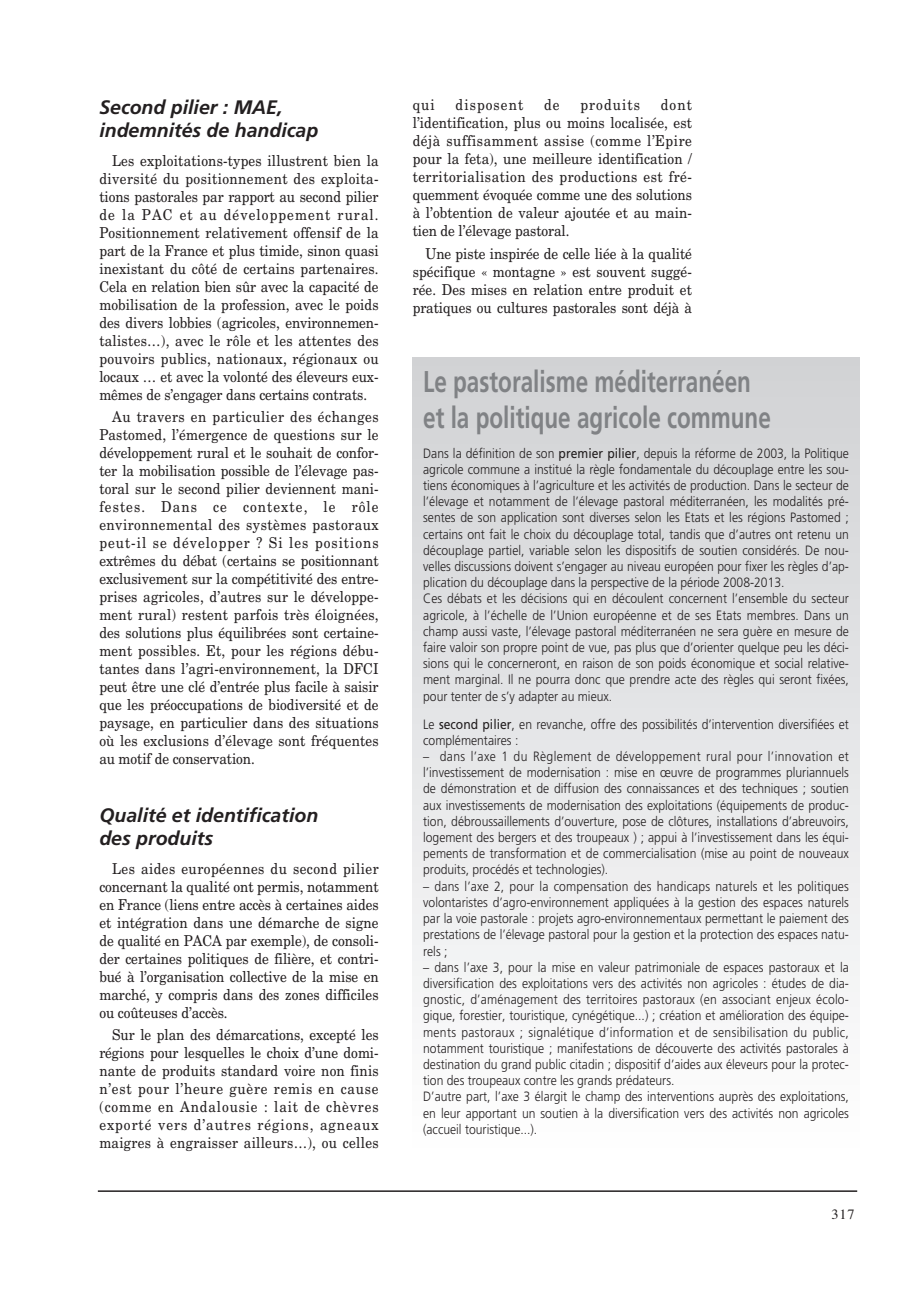
<style>
.page{position:relative;width:919px;height:1289px;background:#fff}
.page>*{position:absolute;margin:0;border:0;box-sizing:border-box;transform-origin:0 0}
.t1{font:700 30px/36px "Frutiger";color:#808285;scale:.75 1}
.t2{font:italic 700 19.5px/23.4px "Frutiger";color:#231f20}
.t3{font:15px/18px "New Century Schlbk";letter-spacing:.005em;color:#231f20;text-align:justify;scale:.9 1}
.t4{font:15px "New Century Schlbk";letter-spacing:.08em;color:#231f20;scale:.9 1}
.t5{font:14.25px "Times";color:#231f20}
.t6{font:300 13.5px/16.2px "Frutiger";color:#231f20;scale:.9 1}
.s1{font-weight:400}
</style>
<div class="page">
<hr style="left:98px;top:1190px;width:759px;height:1px;background:#231f20">
<div style="left:412px;top:357px;width:447px;height:791px;background:linear-gradient(to bottom,#d0d1d4,#fdfefe)"></div>
<h2 class="t2" style="left:99px;top:95px;width:220px">Second pilier : MAE, indemnités de handicap</h2>
<p class="t3" style="left:99px;top:151px;width:312px;text-indent:13px">Les exploitations-types illustrent bien la diversité du positionnement des exploita&shy;tions pastorales par rapport au second pilier de la PAC et au développement rural.<br>Positionnement relativement offensif de la part de la France et plus timide, sinon quasi inexistant du côté de certains partenaires.<br>Cela en relation bien sûr avec la capacité de mobilisation de la profession, avec le poids des divers lobbies (agricoles, environnemen&shy;talistes…), avec le rôle et les attentes des pouvoirs publics, nationaux, régionaux ou locaux … et avec la volonté des éleveurs eux&shy;mêmes de s’engager dans certains contrats.</p>
<p class="t3" style="left:99px;top:407px;width:312px;text-indent:13px">Au travers en particulier des échanges Pastomed, l’émergence de questions sur le développement rural et le souhait de confor&shy;ter la mobilisation possible de l’élevage pas&shy;toral sur le second pilier deviennent mani&shy;festes. Dans ce contexte, le rôle environnemental des systèmes pastoraux peut-il se développer ? Si les positions extrêmes du débat (certains se positionnant exclusivement sur la compétitivité des entre&shy;prises agricoles, d’autres sur le développe&shy;ment rural) restent parfois très éloignées, des solutions plus équilibrées sont certaine&shy;ment possibles. Et, pour les régions débu&shy;tantes dans l’agri-environnement, la DFCI peut être une clé d’entrée plus facile à saisir que les préoccupations de biodiversité et de paysage, en particulier dans des situations où les exclusions d’élevage sont fréquentes au motif de conservation.</p>
<h2 class="t2" style="left:99px;top:803px;width:220px">Qualité et identification des produits</h2>
<p class="t3" style="left:99px;top:859px;width:312px;text-indent:13px">Les aides européennes du second pilier concernant la qualité ont permis, notamment en France (liens entre accès à certaines aides et intégration dans une démarche de signe de qualité en PACA par exemple), de consoli&shy;der certaines politiques de filière, et contri&shy;bué à l’organisation collective de la mise en marché, y compris dans des zones difficiles ou coûteuses d’accès.</p>
<p class="t3" style="left:99px;top:1025px;width:312px;text-indent:13px">Sur le plan des démarcations, excepté les régions pour lesquelles le choix d’une domi&shy;nante de produits standard voire non finis n’est pour l’heure guère remis en cause (comme en Andalousie : lait de chèvres exporté vers d’autres régions, agneaux maigres à engraisser ailleurs…), ou celles</p>
<p class="t3" style="left:412px;top:96px;width:312px;text-indent:248px">dont l’identification, plus ou moins localisée, est déjà suffisamment assise (comme l’Epire pour la feta), une meilleure identification / territorialisation des productions est fré&shy;quemment évoquée comme une des solutions à l’obtention de valeur ajoutée et au main&shy;tien de l’élevage pastoral.</p>
<p class="t3" style="left:412px;top:244px;width:312px;text-indent:13px">Une piste inspirée de celle liée à la qualité spécifique « montagne » est souvent suggé&shy;rée. Des mises en relation entre produit et pratiques ou cultures pastorales sont déjà à</p>
<p class="t3" style="left:412px;top:96px;width:26px">qui</p>
<p class="t4" style="left:455px;top:96px;width:77px">disposent</p>
<p class="t3" style="left:544px;top:96px;width:19px">de</p>
<p class="t4" style="left:580px;top:96px;width:68px">produits</p>
<h1 class="t1" style="left:423px;top:363px;width:465px">Le pastoralisme méditerranéen et la politique agricole commune</h1>
<p class="t6" style="left:423px;top:444px;width:474px">Dans la définition de son <span class="s1">premier pilier</span>, depuis la réforme de 2003, la Politique agricole commune a institué la règle fondamentale du découplage entre les sou&shy;tiens économiques à l’agriculture et les activités de production. Dans le secteur de l’élevage et notamment de l’élevage pastoral méditerranéen, les modalités pré&shy;sentes de son application sont diverses selon les Etats et les régions Pastomed ; certains ont fait le choix du découplage total, tandis que d’autres ont retenu un découplage partiel, variable selon les dispositifs de soutien considérés. De nou&shy;velles discussions doivent s’engager au niveau européen pour fixer les règles d’ap&shy;plication du découplage dans la perspective de la période 2008-2013.<br>Ces débats et les décisions qui en découlent concernent l’ensemble du secteur agricole, à l’échelle de l’Union européenne et de ses Etats membres. Dans un champ aussi vaste, l’élevage pastoral méditerranéen ne sera guère en mesure de faire valoir son propre point de vue, pas plus que d’orienter quelque peu les déci&shy;sions qui le concerneront, en raison de son poids économique et social relative&shy;ment marginal. Il ne pourra donc que prendre acte des règles qui seront fixées, pour tenter de s’y adapter au mieux.</p>
<p class="t6" style="left:423px;top:715px;width:474px">Le <span class="s1">second pilier</span>, en revanche, offre des possibilités d’intervention diversifiées et complémentaires :</p>
<p class="t6" style="left:423px;top:748px;width:474px;text-align:justify">– dans l’axe 1 du Règlement de développement rural pour l’innovation et l’investissement de modernisation : mise en œuvre de programmes pluriannuels de démonstration et de diffusion des connaissances et des techniques ; soutien aux investissements de modernisation des exploitations (équipements de produc&shy;tion, débroussaillements d’ouverture, pose de clôtures, installations d’abreuvoirs, logement des bergers et des troupeaux ) ; appui à l’investissement dans les équi&shy;pements de transformation et de commercialisation (mise au point de nouveaux produits, procédés et technologies).</p>
<p class="t6" style="left:423px;top:877px;width:474px;text-align:justify">– dans l’axe 2, pour la compensation des handicaps naturels et les politiques volontaristes d’agro-environnement appliquées à la gestion des espaces naturels par la voie pastorale : projets agro-environnementaux permettant le paiement des prestations de l’élevage pastoral pour la gestion et la protection des espaces natu&shy;rels ;</p>
<p class="t6" style="left:423px;top:958px;width:474px">– dans l’axe 3, pour la mise en valeur patrimoniale de espaces pastoraux et la diversification des exploitations vers des activités non agricoles : études de dia&shy;gnostic, d’aménagement des territoires pastoraux (en associant enjeux écolo&shy;gique, forestier, touristique, cynégétique...) ; création et amélioration des équipe&shy;ments pastoraux ; signalétique d’information et de sensibilisation du public, notamment touristique ; manifestations de découverte des activités pastorales à destination du grand public citadin ; dispositif d’aides aux éleveurs pour la protec&shy;tion des troupeaux contre les grands prédateurs.<br>D’autre part, l’axe 3 élargit le champ des interventions auprès des exploitations, en leur apportant un soutien à la diversification vers des activités non agricoles (accueil touristique...).</p>
<p class="t5" style="left:831px;top:1200px;width:24px">317</p>
</div>
